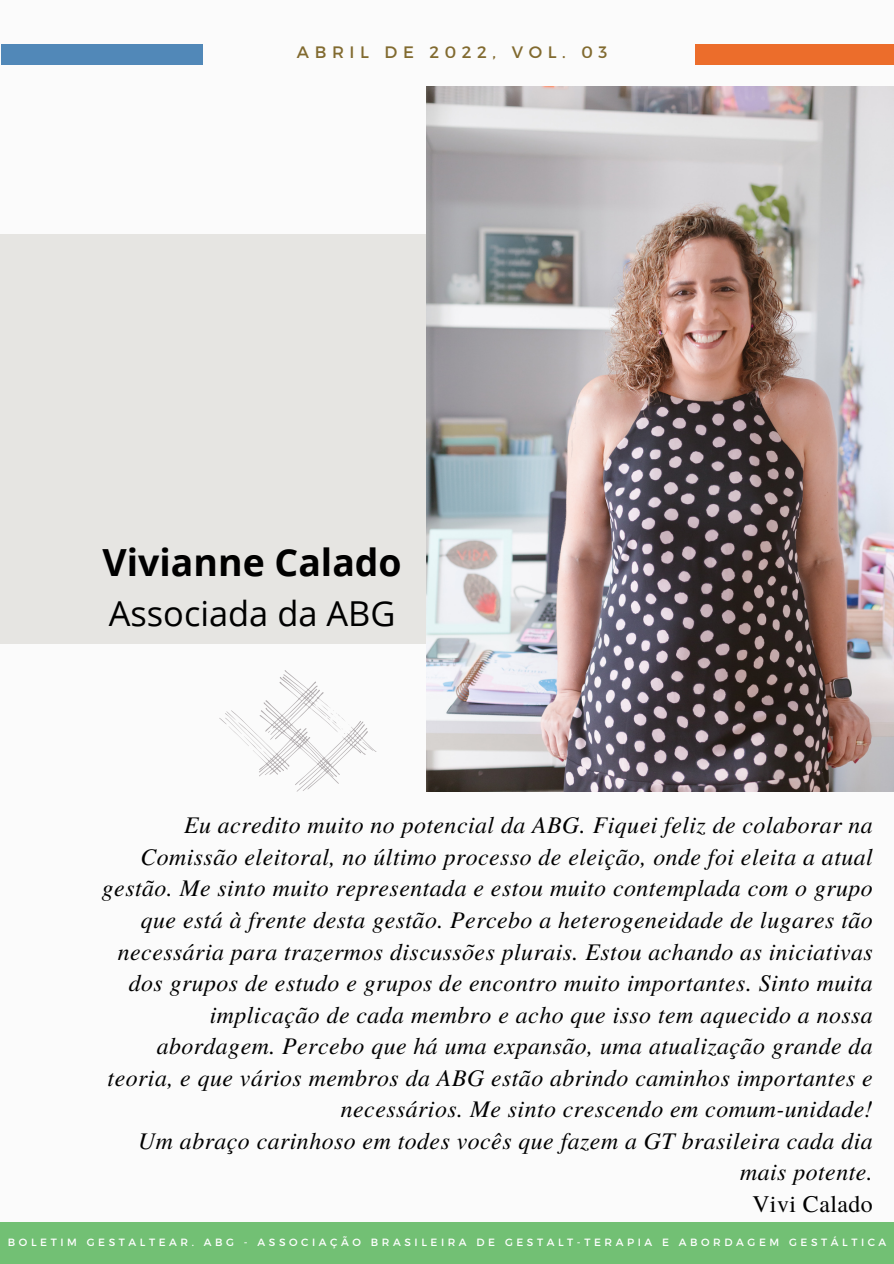
<style>
.page{position:relative;width:894px;height:1264px;background:#fff}
.page>*{position:absolute;margin:0;border:0;box-sizing:border-box;transform-origin:0 0}
.t1{font:700 37.35px "Open Sans";color:#000}
.t2{font:34.35px "Open Sans";color:#000}
.t3{font:italic 23.85px/31.5px "Te X Gyre Termes";letter-spacing:.02em;color:#010101;text-align:right}
.t4{font:23.85px "Te X Gyre Termes";letter-spacing:.02em;color:#010101}
.t5{font:16.5px "Montserrat";letter-spacing:.34em;color:#816a2f}
.t6{font:10.5px "Montserrat";letter-spacing:.34em;color:#fff}
</style>
<div class="page">
<div style="left:0;top:0;width:893px;height:1263px;background:#fbfbfb"></div>
<div style="left:0;top:234px;width:463px;height:409px;background:#e6e5e2"></div>
<div style="left:0;top:1221px;width:893px;height:42px;background:#72c074"></div>
<div style="left:694px;top:44px;width:199px;height:20px;background:#ec6d2b"></div>
<div style="left:2px;top:44px;width:201px;height:20px;background:#5188b8"></div>
<img style="left:426px;top:86px;width:467px;height:705px">
<svg style="left:219px;top:670px;width:157px;height:121px"></svg>
<p class="t5" style="left:297px;top:42px;width:312px">ABRIL DE 2022, VOL. 03</p>
<p class="t1" style="left:102px;top:536px;width:300px">Vivianne Calado</p>
<p class="t2" style="left:109px;top:589px;width:288px">Associada da ABG</p>
<p class="t3" style="left:102px;top:808px;width:772px">Eu acredito muito no potencial da ABG. Fiquei feliz de colaborar na Comissão eleitoral, no último processo de eleição, onde foi eleita a atual gestão. Me sinto muito representada e estou muito contemplada com o grupo que está à frente desta gestão. Percebo a heterogeneidade de lugares tão necessária para trazermos discussões plurais. Estou achando as iniciativas dos grupos de estudo e grupos de encontro muito importantes. Sinto muita implicação de cada membro e acho que isso tem aquecido a nossa abordagem. Percebo que há uma expansão, uma atualização grande da teoria, e que vários membros da ABG estão abrindo caminhos importantes e necessários. Me sinto crescendo em comum-unidade!</p>
<p class="t3" style="left:138px;top:1123px;width:735px">Um abraço carinhoso em todes vocês que fazem a GT brasileira cada dia mais potente.</p>
<p class="t4" style="left:752px;top:1186px;width:122px">Vivi Calado</p>
<p class="t6" style="left:8px;top:1235px;width:879px">BOLETIM GESTALTEAR. ABG - ASSOCIAÇÃO BRASILEIRA DE GESTALT-TERAPIA E ABORDAGEM GESTÁLTICA</p>
</div>
